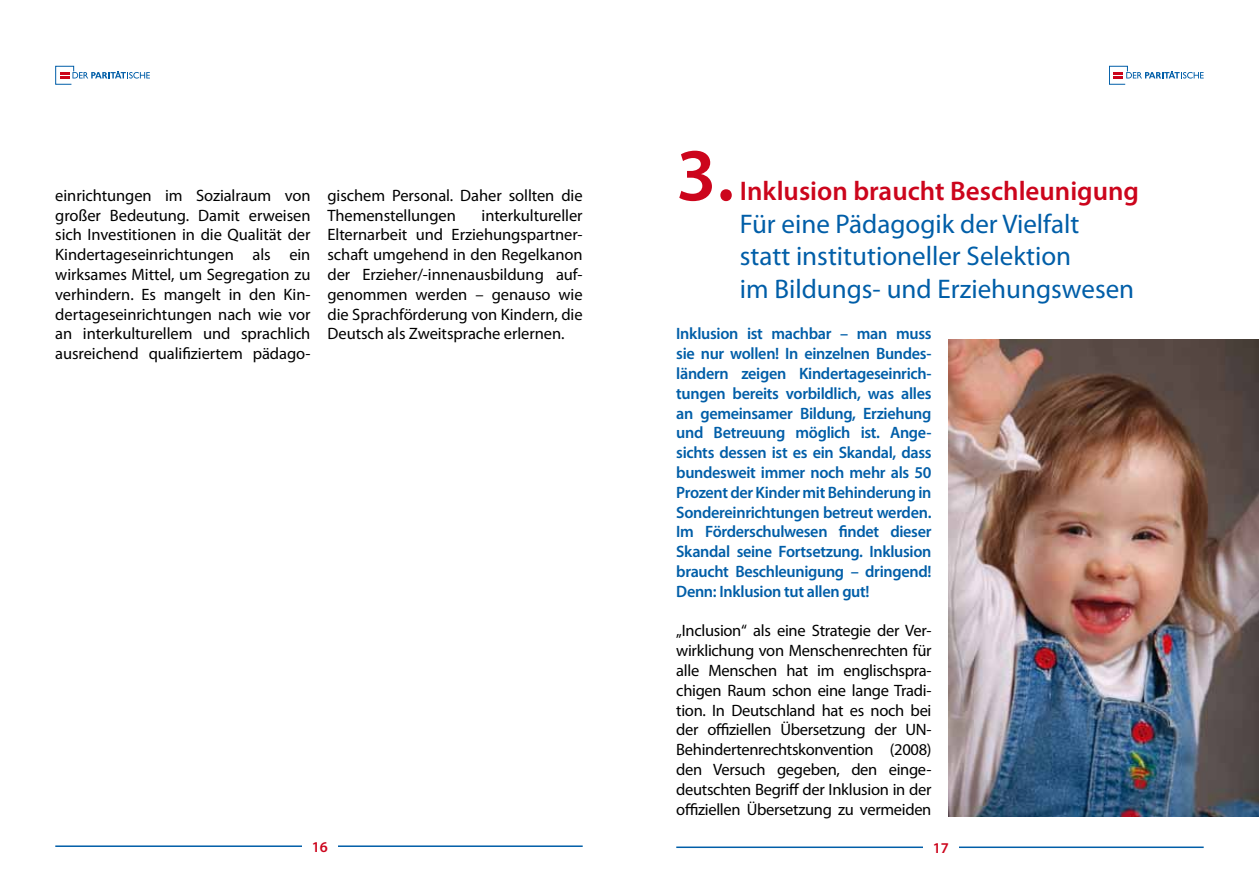
<style>
.page{position:relative;width:1259px;height:893px;background:#fff}
.page>*{position:absolute;margin:0;border:0;box-sizing:border-box;transform-origin:0 0}
.t1{font:600 75px "Myriad Pro";color:#cc051c}
.t2{font:27px/32.4px "Myriad Pro";color:#005ea8}
.t3{font:600 27px "Myriad Pro";color:#cc051c}
.t4{font:16.5px/19.8px "Myriad Pro";letter-spacing:-.005em;color:#000;text-align:justify}
.t5{font:600 16.5px/19.8px "Myriad Pro";letter-spacing:-.02em;color:#005ea8;text-align:justify}
.t6{font:600 15px "Myriad Pro";color:#cc051c}
</style>
<div class="page">
<hr style="left:55px;top:845px;width:528px;height:2px;background:#005ea8">
<div style="left:302px;top:840px;width:36px;height:26px;background:#fff"></div>
<hr style="left:676px;top:846px;width:527px;height:2px;background:#005ea8">
<div style="left:923px;top:841px;width:35px;height:26px;background:#fff"></div>
<svg style="left:55px;top:66px;width:95px;height:19px"></svg>
<svg style="left:1109px;top:66px;width:94px;height:19px"></svg>
<img style="left:948px;top:339px;width:311px;height:477px">
<p class="t4" style="left:55px;top:185px;width:257px">einrichtungen im Sozialraum von großer Bedeutung. Damit erweisen sich Investitionen in die Qualität der Kindertageseinrichtungen als ein wirksames Mittel, um Segregation zu verhindern. Es mangelt in den Kin&shy;dertageseinrichtungen nach wie vor an interkulturellem und sprachlich ausreichend qualifiziertem pädago-</p>
<p class="t4" style="left:327px;top:185px;width:257px">gischem Personal. Daher sollten die<br>Themenstellungen</p>
<p class="t4" style="left:327px;top:205px;width:257px;text-indent:154px">interkultureller Elternarbeit und Erziehungspartner&shy;schaft umgehend in den Regelkanon der Erzieher/-innenausbildung auf&shy;genommen werden – genauso wie die Sprachförderung von Kindern, die Deutsch als Zweitsprache erlernen.</p>
<h1 class="t1" style="left:676px;top:127px;width:59px">3.</h1>
<h2 class="t3" style="left:740px;top:174px;width:401px">Inklusion braucht Beschleunigung</h2>
<h2 class="t2" style="left:740px;top:207px;width:396px">Für eine Pädagogik der Vielfalt statt institutioneller Selektion<br>im Bildungs- und Erziehungswesen</h2>
<p class="t5" style="left:676px;top:324px;width:257px">Inklusion ist machbar – man muss sie nur wollen! In einzelnen Bundes&shy;ländern zeigen Kindertageseinrich&shy;tungen bereits vorbildlich, was alles an gemeinsamer Bildung, Erziehung und Betreuung möglich ist. Ange&shy;sichts dessen ist es ein Skandal, dass bundesweit immer noch mehr als 50<br>Prozent der Kinder mit Behinderung in Sondereinrichtungen betreut werden.<br>Im Förderschulwesen findet dieser Skandal seine Fortsetzung. Inklusion braucht Beschleunigung – dringend!<br>Denn: Inklusion tut allen gut!</p>
<p class="t4" style="left:676px;top:621px;width:257px">„Inclusion“ als eine Strategie der Ver&shy;wirklichung von Menschenrechten für alle Menschen hat im englischspra&shy;chigen Raum schon eine lange Tradi&shy;tion. In Deutschland hat es noch bei der offiziellen Übersetzung der UN-Behindertenrechtskonvention (2008) den Versuch gegeben, den einge&shy;deutschten Begriff der Inklusion in der offiziellen Übersetzung zu vermeiden</p>
<p class="t6" style="left:312px;top:837px;width:18px">16</p>
<p class="t6" style="left:932px;top:838px;width:18px">17</p>
</div>
